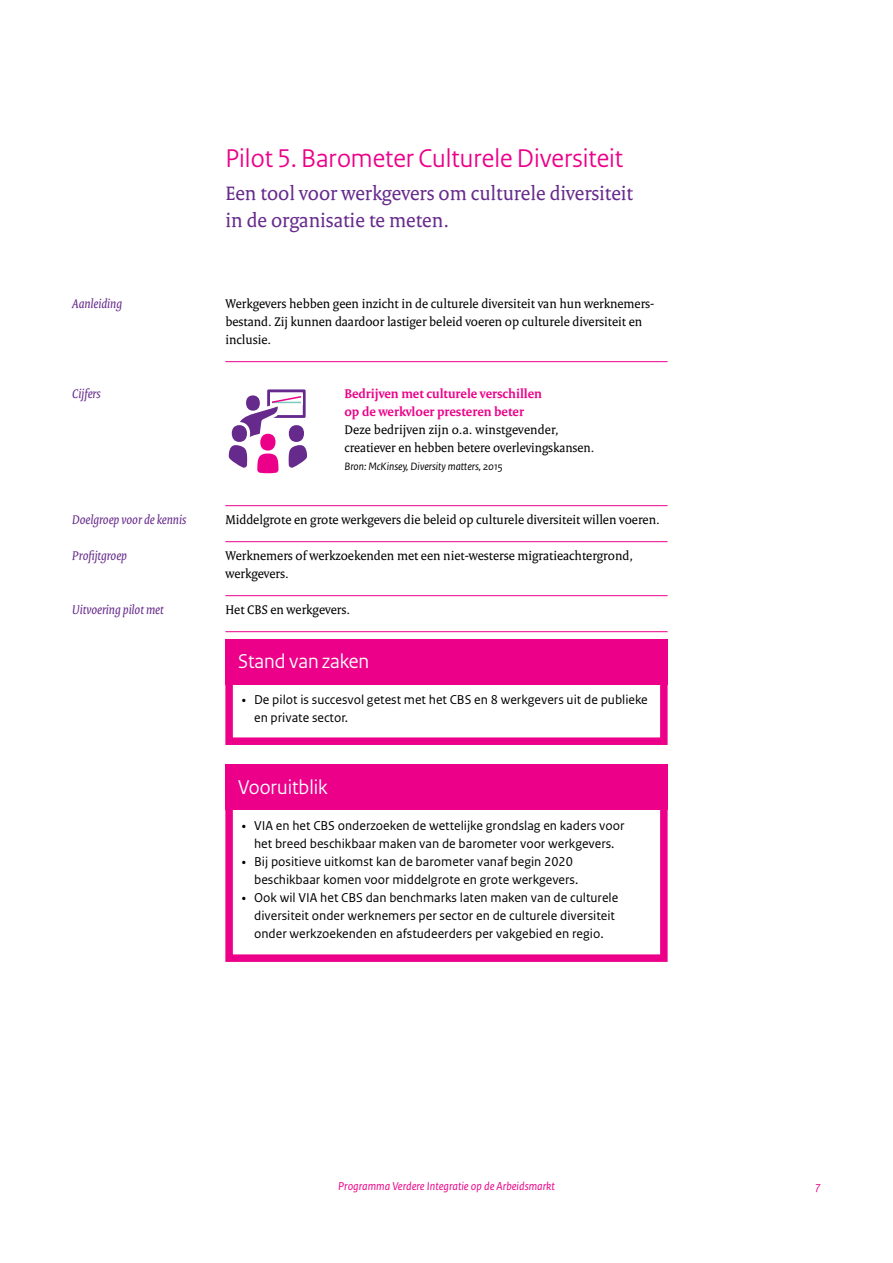
<style>
.page{position:relative;width:893px;height:1263px;background:#fff}
.page>*{position:absolute;margin:0;border:0;box-sizing:border-box;transform-origin:0 0}
.t1{font:27px "Rijksoverheid Sans Heading";color:#ec0089}
.t2{font:21px/27px "Rijksoverheid Serif";color:#662a8c}
.t3{font:21px "Rijksoverheid Sans Heading";color:#fff}
.t4{font:13.5px/18px "Rijksoverheid Sans Web Text Regular 2";color:#000}
.t5{font:13.5px/18px "Rijksoverheid Serif";color:#000}
.t6{font:italic 13.5px "Rijksoverheid Serif";color:#662a8c}
.t7{font:700 13.5px/18px "Rijksoverheid Serif";color:#ec0089}
.t8{font:italic 12px "Rijksoverheid Sans Text";color:#ec0089}
.t9{font:italic 11.25px "Rijksoverheid Sans Text";color:#000}
.s1{font-family:"Rijksoverheid Serif"}
</style>
<div class="page">
<hr style="left:225px;top:361px;width:443px;height:1px;background:#ec0089">
<hr style="left:225px;top:505px;width:443px;height:1px;background:#ec0089">
<hr style="left:225px;top:541px;width:443px;height:1px;background:#ec0089">
<hr style="left:225px;top:595px;width:443px;height:1px;background:#ec0089">
<hr style="left:225px;top:631px;width:443px;height:1px;background:#ec0089">
<div style="left:225px;top:641px;width:443px;height:104px;border:8px solid #ec0089"></div>
<div style="left:225px;top:639px;width:443px;height:46px;background:#ec0089"></div>
<div style="left:225px;top:766px;width:443px;height:196px;border:8px solid #ec0089"></div>
<div style="left:225px;top:764px;width:443px;height:46px;background:#ec0089"></div>
<svg style="left:229px;top:445px;width:18px;height:23px"></svg>
<div style="left:289px;top:425px;width:15px;height:17px;background:#662a8c;border-radius:50%"></div>
<svg style="left:289px;top:445px;width:18px;height:23px"></svg>
<div style="left:232px;top:425px;width:15px;height:17px;background:#662a8c;border-radius:50%"></div>
<div style="left:260px;top:433px;width:16px;height:18px;background:#ec0089;border-radius:50%"></div>
<svg style="left:257px;top:453px;width:21px;height:20px"></svg>
<svg style="left:240px;top:389px;width:66px;height:48px"></svg>
<h1 class="t1" style="left:225px;top:142px;width:399px">Pilot 5. Barometer Culturele Diversiteit</h1>
<h2 class="t2" style="left:225px;top:179px;width:409px">Een tool voor werkgevers om culturele diversiteit in de organisatie te meten.</h2>
<p class="t6" style="left:72px;top:295px;width:51px">Aanleiding</p>
<p class="t5" style="left:225px;top:294px;width:430px">Werkgevers hebben geen inzicht in de culturele diversiteit van hun werknemers&shy;bestand. Zij kunnen daardoor lastiger beleid voeren op culturele diversiteit en inclusie.</p>
<p class="t6" style="left:72px;top:385px;width:30px">Cijfers</p>
<p class="t7" style="left:344px;top:384px;width:199px">Bedrijven met culturele verschillen op de werkvloer presteren beter</p>
<p class="t5" style="left:344px;top:420px;width:251px">Deze bedrijven zijn o.a. winstgevender, creatiever en hebben betere overlevingskansen.</p>
<p class="t9" style="left:344px;top:460px;width:160px">Bron: McKinsey, Diversity matters, 2015</p>
<p class="t6" style="left:72px;top:511px;width:115px">Doelgroep voor de kennis</p>
<p class="t6" style="left:72px;top:547px;width:56px">Profijtgroep</p>
<p class="t6" style="left:72px;top:601px;width:93px">Uitvoering pilot met</p>
<p class="t5" style="left:225px;top:510px;width:436px">Middelgrote en grote werkgevers die beleid op culturele diversiteit willen voeren.</p>
<p class="t5" style="left:225px;top:546px;width:409px">Werknemers of werkzoekenden met een niet-westerse migratieachtergrond, werkgevers.</p>
<p class="t5" style="left:225px;top:600px;width:126px">Het CBS en werkgevers.</p>
<h2 class="t3" style="left:238px;top:649px;width:133px">Stand van zaken</h2>
<p class="t4" style="left:254px;top:690px;width:395px;text-indent:-13px"><span class="s1">•</span> De pilot is succesvol getest met het CBS en 8 werkgevers uit de publieke en private sector.</p>
<h2 class="t3" style="left:238px;top:775px;width:91px">Vooruitblik</h2>
<p class="t4" style="left:241px;top:816px;width:385px;text-align:center"><span class="s1">•</span> VIA en het CBS onderzoeken de wettelijke grondslag en kaders voor het breed beschikbaar maken van de barometer voor werkgevers.</p>
<p class="t4" style="left:254px;top:852px;width:326px;text-indent:-13px"><span class="s1">•</span> Bij positieve uitkomst kan de barometer vanaf begin 2020 beschikbaar komen voor middelgrote en grote werkgevers.</p>
<p class="t4" style="left:254px;top:888px;width:366px;text-indent:-13px"><span class="s1">•</span> Ook wil VIA het CBS dan benchmarks laten maken van de culturele diversiteit onder werknemers per sector en de culturele diversiteit onder werkzoekenden en afstudeerders per vakgebied en regio.</p>
<p class="t8" style="left:338px;top:1179px;width:218px">Programma Verdere Integratie op de Arbeidsmarkt</p>
<p class="t8" style="left:816px;top:1179px;width:6px">7</p>
</div>
